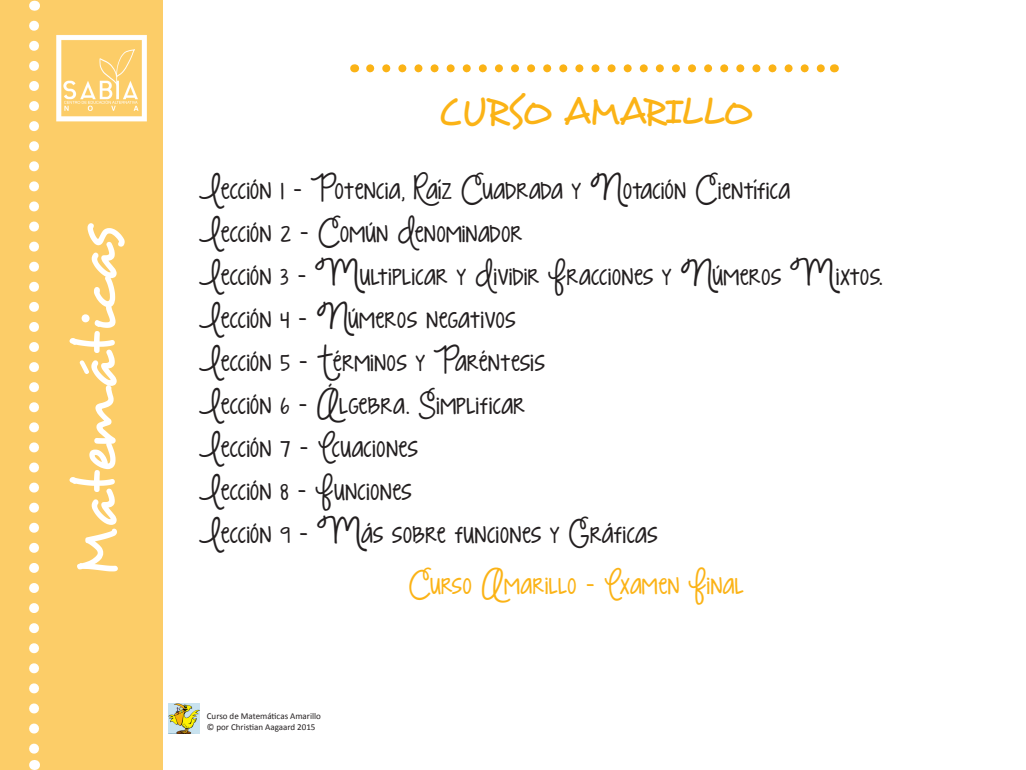
<style>
.page{position:relative;width:1026px;height:770px;background:#fff}
.page>*{position:absolute;margin:0;border:0;box-sizing:border-box;transform-origin:0 0}
.t1{font:60px "Desyrel";color:#fff}
.t2{font:38px "Desyrel";letter-spacing:-.025em;color:#fbb316}
.t3{font:30px/43px "KG Strawberry Limeade";color:#231f20}
.t4{font:30px "KG Strawberry Limeade";color:#fbb316}
.t5{font:9px "Calibri";color:#231f20}
</style>
<div class="page">
<div style="left:0;top:0;width:162px;height:770px;background:#fccd68"></div>
<svg style="left:29px;top:181px;width:10px;height:589px"></svg>
<img style="left:169px;top:704px;width:31px;height:29px">
<svg style="left:370px;top:64px;width:455px;height:8px"></svg>
<img style="left:29px;top:0;width:134px;height:175px">
<p class="t1" style="left:59px;top:577px;width:356px;rotate:-90deg">Matemáticas</p>
<p class="t2" style="left:437px;top:88px;width:317px">CURSO AMARILLO</p>
<p class="t3" style="left:199px;top:169px;width:685px">Lección 1 - Potencia, Raíz Cuadrada y Notación Científica<br>Lección 2 - Común Denominador<br>Lección 3 - Multiplicar y Dividir Fracciones y Números Mixtos.<br>Lección 4 - Números negativos<br>Lección 5 - Términos y Paréntesis<br>Lección 6 - Álgebra. Simplificar<br>Lección 7 - Ecuaciones<br>Lección 8 - Funciones<br>Lección 9 - Más sobre funciones y Gráficas</p>
<p class="t5" style="left:207px;top:710px;width:116px">Curso de Matemáticas Amarillo</p>
<p class="t5" style="left:207px;top:721px;width:110px">© por Christian Aagaard 2015</p>
<p class="t4" style="left:408px;top:562px;width:337px">Curso Amarillo - Examen Final</p>
</div>
